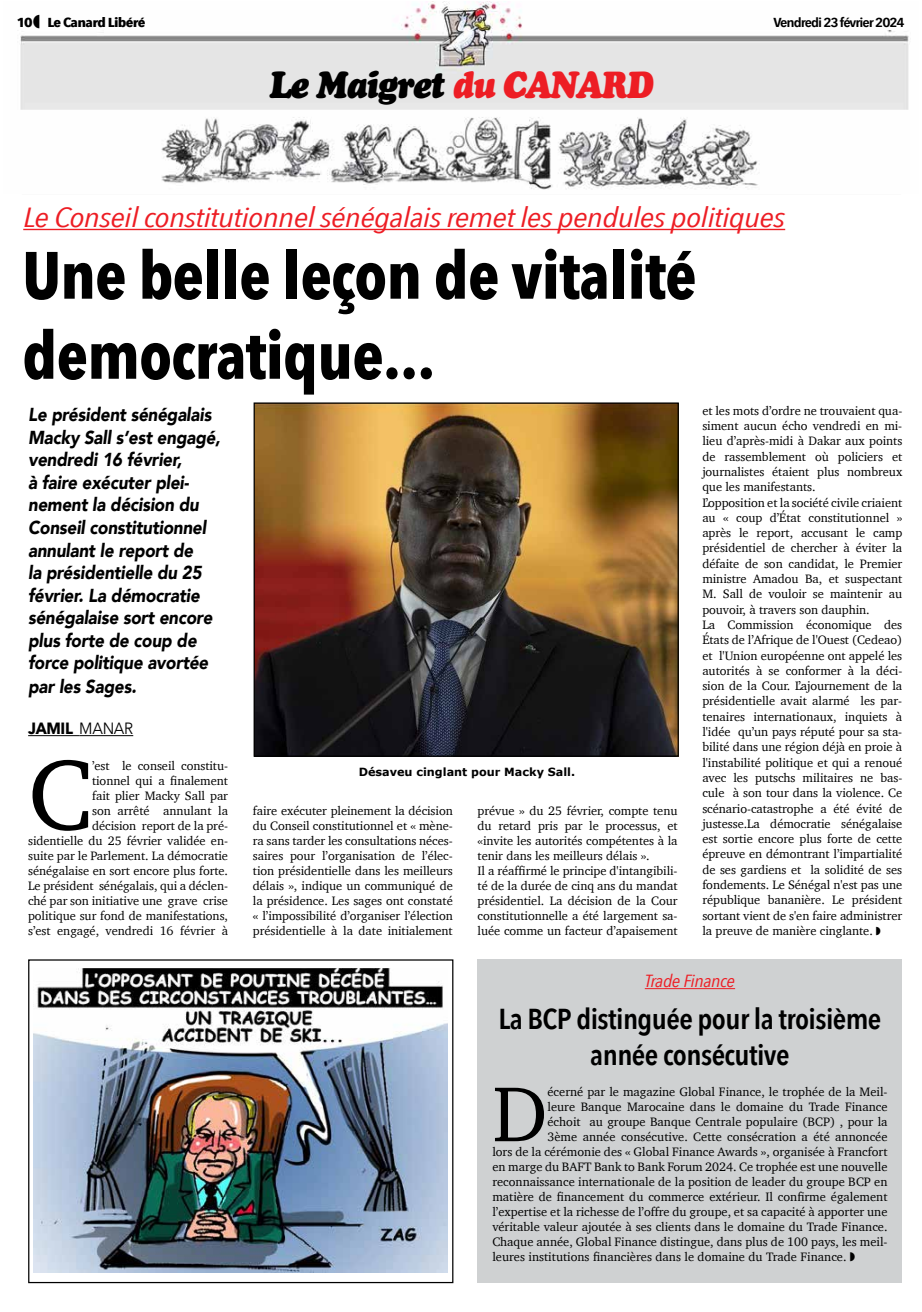
<style>
.page{position:relative;width:922px;height:1312px;background:#fff}
.page>*{position:absolute;margin:0;border:0;box-sizing:border-box;transform-origin:0 0}
.t1{font:101.88px "Charter";color:#000}
.t2{font:79.62px "Charter";color:#000}
.t3{font:700 66px/80px "Avenir Next Condensed";letter-spacing:-.01em;color:#000}
.t4{font:italic 37.5px "Cooper Black Std";letter-spacing:-.04em;color:#000;scale:.9 1}
.t5{font:600 28.75px/36px "Avenir Next Condensed";letter-spacing:-.02em;color:#000;text-align:center;scale:1.05 1}
.t6{font:italic 27.62px "Avenir Next Condensed";letter-spacing:-.02em;color:#ed1d24;scale:1.26 1}
.t7{font:italic 900 18.75px/22.6px "Avenir";letter-spacing:-.01em;color:#000;scale:.9 1}
.t8{font:italic 17.5px "Avenir Next Condensed";letter-spacing:-.02em;color:#ed1d24;scale:1.16 1}
.t9{font:700 16.25px "Avenir Next";letter-spacing:-.02em;color:#000;scale:.93 1}
.t10{font:600 13px "Avenir Next Condensed";letter-spacing:-.06em;color:#000;scale:1.25 1}
.t11{font:700 13px "Avenir Next Condensed";letter-spacing:-.04em;color:#000;scale:1.25 1}
.t12{font:12.5px/15.2px "Charter";letter-spacing:-.005em;color:#000}
.t13{font:700 11.25px "Verdana";color:#000}
.s1{color:#ed1d24}
.s2{font-weight:400}
</style>
<div class="page">
<hr style="left:22px;top:193px;width:879px;height:1px;background:#bcbec0">
<img style="left:20px;top:2px;width:889px;height:188px">
<hr style="left:28px;top:735px;width:51px;height:1px;background:#000">
<hr style="left:79px;top:735px;width:54px;height:1px;background:#000">
<img style="left:255px;top:404px;width:421px;height:350px">
<div style="left:253px;top:402px;width:425px;height:354px;border:1px solid #000"></div>
<div style="left:28px;top:959px;width:425px;height:323px;border:1px solid #000"></div>
<hr style="left:23px;top:229px;width:762px;height:1px;background:#ed1d24">
<div style="left:477px;top:959px;width:425px;height:323px;background:#cfd1d2"></div>
<hr style="left:644px;top:987px;width:91px;height:1px;background:#ed1d24">
<img style="left:33px;top:968px;width:415px;height:304px">
<svg style="left:33px;top:15px;width:6px;height:13px"></svg>
<p class="t11" style="left:17px;top:14px;width:104px">10 Le Canard Libéré</p>
<p class="t10" style="left:773px;top:11px;width:107px">Vendredi 23 février 2024</p>
<h3 class="t4" style="left:269px;top:61px;width:428px">Le Maigret <span class="s1">du CANARD</span></h3>
<h3 class="t6" style="left:23px;top:201px;width:606px">Le Conseil constitutionnel sénégalais remet les pendules politiques</h3>
<h3 class="t3" style="left:23px;top:235px;width:675px">Une belle leçon de vitalité democratique...</h3>
<p class="t7" style="left:28px;top:403px;width:215px">Le président sénégalais<br>Macky Sall s’est engagé, vendredi 16 février,<br>à faire exécuter plei&shy;nement la décision du<br>Conseil constitutionnel annulant le report de<br>la présidentielle du 25 février. La démocratie sénégalaise sort encore plus forte de coup de force politique avortée par les Sages.</p>
<h3 class="t9" style="left:28px;top:714px;width:114px">JAMIL <span class="s2">MANAR</span></h3>
<h1 class="t1" style="left:28px;top:706px;width:66px">C</h1>
<p class="t12" style="left:28px;top:757px;width:201px;text-align:right">’est le conseil constitu-<br>tionnel qui a finalement<br>fait plier Macky Sall par<br>son arrêté annulant la<br>décision report de la pré-<br>sidentielle du 25 février validée en&shy;suite par le Parlement. La démocratie sénégalaise en sort encore plus forte.<br>Le président sénégalais, qui a déclen&shy;ché par son initiative une grave crise politique sur fond de manifestations, s’est engagé, vendredi 16 février à</p>
<p class="t13" style="left:359px;top:764px;width:218px">Désaveu cinglant pour Macky Sall.</p>
<p class="t12" style="left:253px;top:802px;width:201px;text-align:justify">faire exécuter pleinement la décision du Conseil constitutionnel et « mène&shy;ra sans tarder les consultations néces&shy;saires pour l’organisation de l’élec&shy;tion présidentielle dans les meilleurs délais », indique un communiqué de la présidence. Les sages ont constaté « l’impossibilité d’organiser l’élection présidentielle à la date initialement</p>
<p class="t12" style="left:477px;top:802px;width:201px">prévue » du 25 février, compte tenu du retard pris par le processus, et «invite les autorités compétentes à la tenir dans les meilleurs délais ».<br>Il a réaffirmé le principe d'intangibili&shy;té de la durée de cinq ans du mandat présidentiel. La décision de la Cour constitutionnelle a été largement sa&shy;luée comme un facteur d’apaisement</p>
<p class="t12" style="left:702px;top:402px;width:201px">et les mots d’ordre ne trouvaient qua&shy;siment aucun écho vendredi en mi&shy;lieu d’après-midi à Dakar aux points de rassemblement où policiers et journalistes étaient plus nombreux que les manifestants.<br>L’opposition et la société civile criaient au « coup d’État constitutionnel » après le report, accusant le camp présidentiel de chercher à éviter la défaite de son candidat, le Premier ministre Amadou Ba, et suspectant M. Sall de vouloir se maintenir au pouvoir, à travers son dauphin.<br>La Commission économique des États de l’Afrique de l'Ouest (Cedeao) et l'Union européenne ont appelé les autorités à se conformer à la déci&shy;sion de la Cour. L’ajournement de la présidentielle avait alarmé les par&shy;tenaires internationaux, inquiets à l'idée qu’un pays réputé pour sa sta&shy;bilité dans une région déjà en proie à l'instabilité politique et qui a renoué avec les putschs militaires ne bas&shy;cule à son tour dans la violence. Ce scénario-catastrophe a été évité de justesse.La démocratie sénégalaise est sortie encore plus forte de cette épreuve en démontrant l’impartialité de ses gardiens et la solidité de ses fondements. Le Sénégal n'est pas une république bananière. Le président sortant vient de s'en faire administrer la preuve de manière cinglante.</p>
<h3 class="t8" style="left:644px;top:970px;width:79px">Trade Finance</h3>
<h3 class="t5" style="left:498px;top:999px;width:366px">La BCP distinguée pour la troisième année consécutive</h3>
<h2 class="t2" style="left:492px;top:1044px;width:57px">D</h2>
<p class="t12" style="left:547px;top:1083px;width:341px">écerné par le magazine Global Finance, le trophée de la Meil-</p>
<p class="t12" style="left:547px;top:1098px;width:341px">leure Banque Marocaine dans le domaine du Trade Finance</p>
<p class="t12" style="left:547px;top:1113px;width:341px">échoit au groupe Banque Centrale populaire (BCP) , pour la</p>
<p class="t12" style="left:547px;top:1128px;width:341px">3ème année consécutive. Cette consécration a été annoncée</p>
<p class="t12" style="left:492px;top:1143px;width:396px">lors de la cérémonie des « Global Finance Awards », organisée à Francfort</p>
<p class="t12" style="left:492px;top:1158px;width:396px">en marge du BAFT Bank to Bank Forum 2024. Ce trophée est une nouvelle</p>
<p class="t12" style="left:492px;top:1173px;width:396px">reconnaissance internationale de la position de leader du groupe BCP en</p>
<p class="t12" style="left:492px;top:1188px;width:396px">matière de financement du commerce extérieur. Il confirme également</p>
<p class="t12" style="left:492px;top:1203px;width:396px">l’expertise et la richesse de l’offre du groupe, et sa capacité à apporter une</p>
<p class="t12" style="left:492px;top:1218px;width:396px">véritable valeur ajoutée à ses clients dans le domaine du Trade Finance.</p>
<p class="t12" style="left:492px;top:1233px;width:396px">Chaque année, Global Finance distingue, dans plus de 100 pays, les meil-</p>
<p class="t12" style="left:492px;top:1248px;width:355px">leures institutions financières dans le domaine du Trade Finance.</p>
</div>
